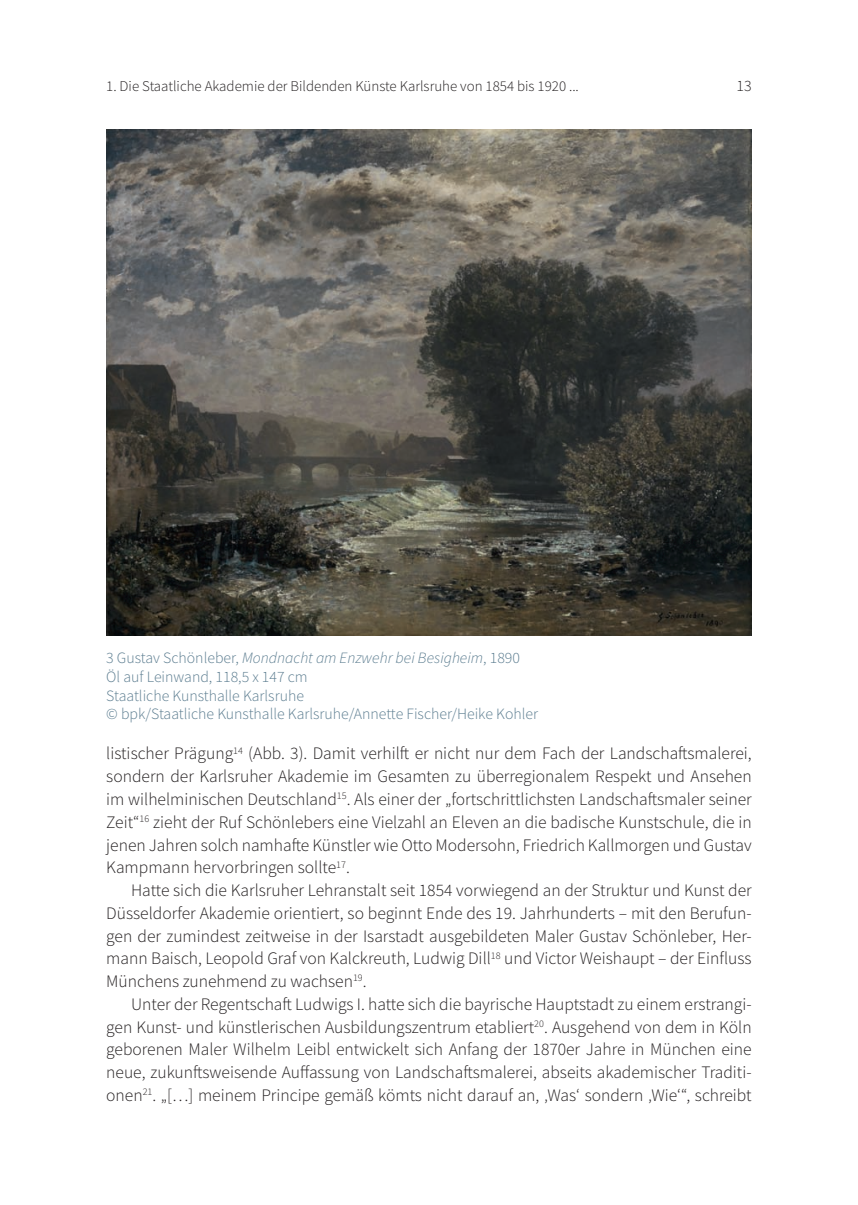
<style>
.page{position:relative;width:858px;height:1205px;background:#fff}
.page>*{position:absolute;margin:0;border:0;box-sizing:border-box;transform-origin:0 0}
.t1{font:300 17.5px/22.8px "Source Sans Pro";color:#231f20;text-align:justify}
.t2{font:300 15.75px/18.9px "Source Sans Pro";color:#5c7d90}
.t3{font:300 15.75px "Source Sans Pro";color:#231f20}
.t4{font:300 14.88px "Source Sans Pro";color:#231f20}
.s1{font-style:italic}
</style>
<div class="page">
<img style="left:106px;top:129px;width:645px;height:507px">
<p class="t4" style="left:106px;top:77px;width:474px">1. Die Staatliche Akademie der Bildenden Künste Karlsruhe von 1854 bis 1920 ...</p>
<p class="t3" style="left:736px;top:76px;width:17px">13</p>
<p class="t2" style="left:106px;top:648px;width:433px">3 Gustav Schönleber, <span class="s1">Mondnacht am Enzwehr bei Besigheim</span>, 1890<br>Öl auf Leinwand, 118,5 x 147 cm<br>Staatliche Kunsthalle Karlsruhe<br>© bpk/Staatliche Kunsthalle Karlsruhe/Annette Fischer/Heike Kohler</p>
<p class="t1" style="left:106px;top:742px;width:646px">listischer Prägung<sup>14</sup> (Abb. 3). Damit verhilft er nicht nur dem Fach der Landschaftsmalerei, sondern der Karlsruher Akademie im Gesamten zu überregionalem Respekt und Ansehen im wilhelminischen Deutschland<sup>15</sup>. Als einer der „fortschrittlichsten Landschaftsmaler seiner Zeit“<sup>16</sup> zieht der Ruf Schönlebers eine Vielzahl an Eleven an die badische Kunstschule, die in jenen Jahren solch namhafte Künstler wie Otto Modersohn, Friedrich Kallmorgen und Gustav Kampmann hervorbringen sollte<sup>17</sup>.</p>
<p class="t1" style="left:106px;top:879px;width:646px;text-indent:25px">Hatte sich die Karlsruher Lehranstalt seit 1854 vorwiegend an der Struktur und Kunst der Düsseldorfer Akademie orientiert, so beginnt Ende des 19. Jahrhunderts – mit den Berufun&shy;gen der zumindest zeitweise in der Isarstadt ausgebildeten Maler Gustav Schönleber, Her&shy;mann Baisch, Leopold Graf von Kalckreuth, Ludwig Dill<sup>18</sup> und Victor Weishaupt – der Einfluss Münchens zunehmend zu wachsen<sup>19</sup>.</p>
<p class="t1" style="left:106px;top:992px;width:646px;text-indent:25px">U nter der Regentschaft Ludwigs I. hatte sich die bayrische Hauptstadt zu einem erstrangi&shy;gen Kunst- und künstlerischen Ausbildungszentrum etabliert<sup>20</sup>. Ausgehend von dem in Köln geborenen Maler Wilhelm Leibl entwickelt sich Anfang der 1870er Jahre in München eine neue, zukunftsweisende Auffassung von Landschaftsmalerei, abseits akademischer Traditi&shy;onen<sup>21</sup>. „[…] meinem Principe gemäß kömts nicht darauf an, ‚Was‘ sondern ‚Wie‘“, schreibt</p>
</div>
